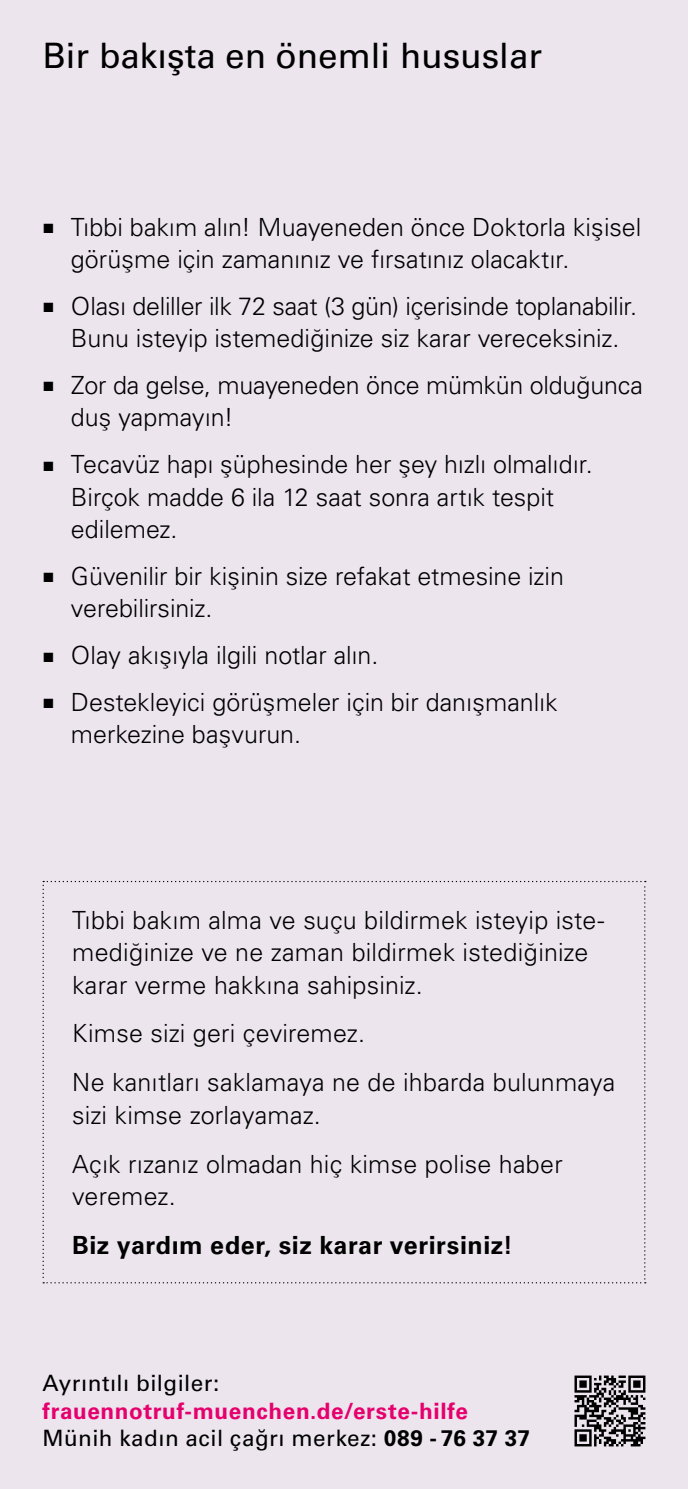
<style>
.page{position:relative;width:688px;height:1489px;background:#fff}
.page>*{position:absolute;margin:0;border:0;box-sizing:border-box;transform-origin:0 0}
.Subheadline_CYR{font:35px "Univers LTCYR 55 Roman";color:#000}
.Fließtext_CYR{font:300 25px/32.5px "Univers LTCYR 45";letter-spacing:.005em;color:#000}
.Fließtext_CYR-2{font:700 25px "Univers LTCYR 65";letter-spacing:.025em;color:#000}
.Flietext_mini_CYR{font:700 22.5px/27.5px "Univers LTCYR 65";letter-spacing:.025em;color:#e5006d}
.Flietext_mini_CYR-2{font:22.5px "Univers LTCYR 55 Roman";letter-spacing:.02em;color:#000}
.s1{font-family:"Arial";font-weight:400;font-size:20px}
.s2{font-family:"Univers LTCYR 55 Roman";font-weight:400;color:#000}
.s3{font-family:"Univers LTCYR 65";font-weight:700}
</style>
<div class="page">
<div style="left:0;top:0;width:687px;height:1488px;background:#ece5ee"></div>
<svg style="left:574px;top:1375px;width:71px;height:71px"></svg>
<svg style="left:43px;top:880px;width:602px;height:403px"></svg>
<h1 class="Subheadline_CYR" style="left:43px;top:31px;width:501px">Bir bakışta en önemli hususlar</h1>
<p class="Fließtext_CYR" style="left:71px;top:210px;width:571px;text-indent:-28px"><span class="s1">■</span> Tıbbi bakım alın! Muayeneden önce Doktorla kişisel görüşme için zamanınız ve fırsatınız olacaktır.</p>
<p class="Fließtext_CYR" style="left:43px;top:289px;width:596px;text-align:center"><span class="s1">■</span> Olası deliller ilk 72 saat (3 gün) içerisinde toplanabilir.<br>Bunu isteyip istemediğinize siz karar vereceksiniz.</p>
<p class="Fließtext_CYR" style="left:71px;top:368px;width:573px;text-indent:-28px"><span class="s1">■</span> Zor da gelse, muayeneden önce mümkün olduğunca duş yapmayın!</p>
<p class="Fließtext_CYR" style="left:71px;top:447px;width:523px;text-indent:-28px"><span class="s1">■</span> Tecavüz hapı şüphesinde her şey hızlı olmalıdır.<br>Birçok madde 6 ila 12 saat sonra artık tespit edilemez.</p>
<p class="Fließtext_CYR" style="left:71px;top:559px;width:494px;text-indent:-28px"><span class="s1">■</span> Güvenilir bir kişinin size refakat etmesine izin verebilirsiniz.</p>
<p class="Fließtext_CYR" style="left:43px;top:638px;width:337px"><span class="s1">■</span> Olay akışıyla ilgili notlar alın.</p>
<p class="Fließtext_CYR" style="left:71px;top:685px;width:488px;text-indent:-28px"><span class="s1">■</span> Destekleyici görüşmeler için bir danışmanlık merkezine başvurun.</p>
<p class="Fließtext_CYR" style="left:72px;top:902px;width:533px">Tıbbi bakım alma ve suçu bildirmek isteyip iste&shy;mediğinize ve ne zaman bildirmek istediğinize karar verme hakkına sahipsiniz.</p>
<p class="Fließtext_CYR" style="left:72px;top:1016px;width:294px">Kimse sizi geri çeviremez.</p>
<p class="Fließtext_CYR" style="left:72px;top:1065px;width:544px">Ne kanıtları saklamaya ne de ihbarda bulunmaya sizi kimse zorlayamaz.</p>
<p class="Fließtext_CYR" style="left:72px;top:1146px;width:492px">Açık rızanız olmadan hiç kimse polise haber veremez.</p>
<p class="Fließtext_CYR-2" style="left:72px;top:1227px;width:442px">Biz yardım eder, siz karar verirsiniz!</p>
<p class="Flietext_mini_CYR" style="left:43px;top:1368px;width:427px"><span class="s2">Ayrıntılı bilgiler: </span>frauennotruf-muenchen.de/erste-hilfe</p>
<p class="Flietext_mini_CYR-2" style="left:43px;top:1422px;width:489px">Münih kadın acil çağrı merkez: <span class="s3">089 - 76 37 37</span></p>
</div>
